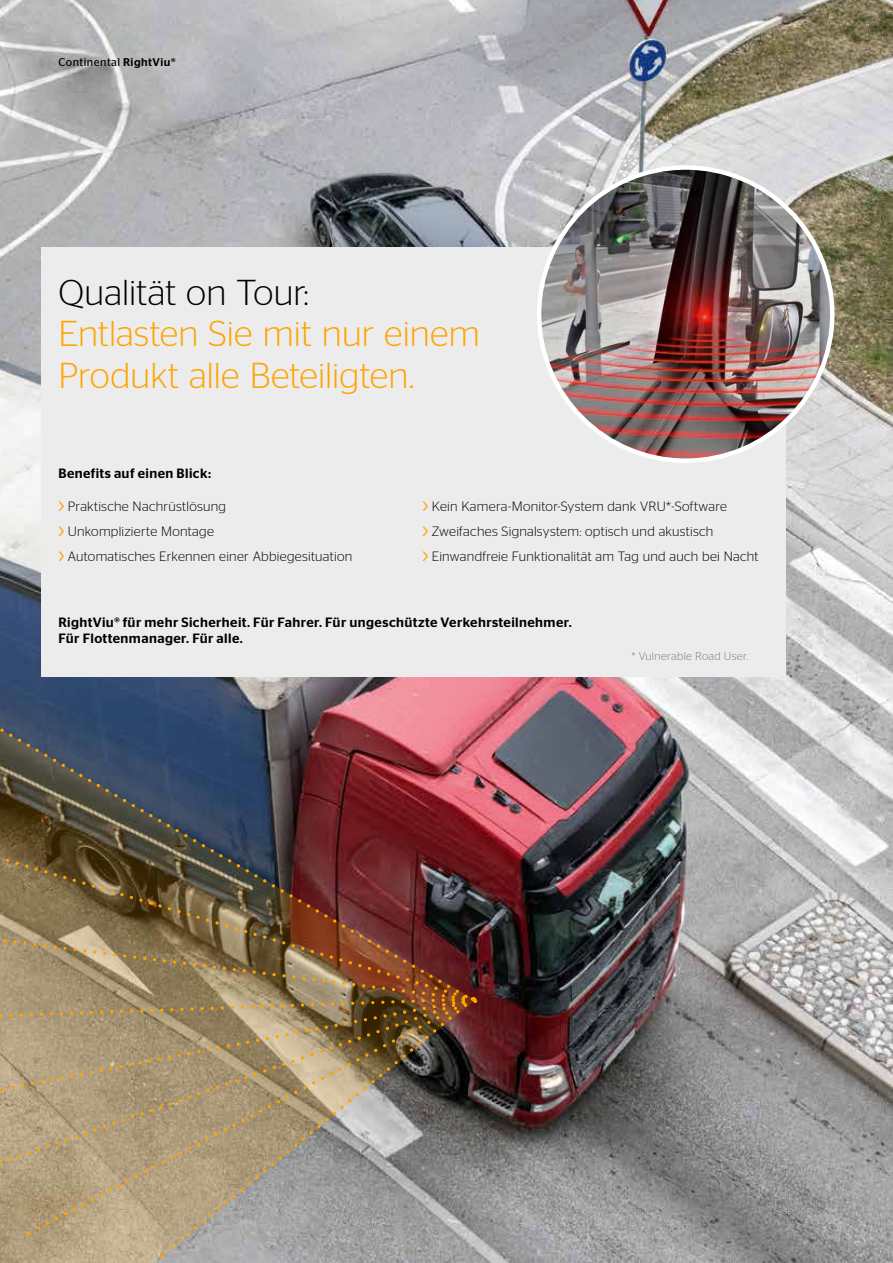
<style>
.page{position:relative;width:893px;height:1263px;background:#fff}
.page>*{position:absolute;margin:0;border:0;box-sizing:border-box;transform-origin:0 0}
.t1{font:300 36px/41.2px "Continental Stag Sans";color:#ffa400}
.t2{font:300 36px "Continental Stag Sans";letter-spacing:.005em;color:#000}
.t3{font:300 13.5px/24.8px "Continental Stag Sans";letter-spacing:.02em;color:#000}
.t4{font:500 13.5px/16.5px "Continental Stag Sans";letter-spacing:.03em;color:#000}
.t5{font:11.25px "Continental Stag Sans";letter-spacing:.045em;color:#000}
.t6{font:300 11.25px "Continental Stag Sans";letter-spacing:.03em;color:#7b7b7a}
.s1{font-weight:500}
.s2{font-weight:400;color:#ffa400}
</style>
<div class="page">
<img style="left:0;top:0;width:893px;height:1263px">
<svg style="left:0;top:714px;width:475px;height:549px;background:#a89482"></svg>
<svg style="left:0;top:1109px;width:28px;height:92px;background:#b5a381"></svg>
<svg style="left:28px;top:1109px;width:133px;height:127px;background:#b4a17e"></svg>
<svg style="left:161px;top:1021px;width:309px;height:237px;background:#a09a90"></svg>
<svg style="left:0;top:1021px;width:467px;height:88px;background:#998869"></svg>
<img style="left:0;top:712px;width:471px;height:218px">
<svg style="left:0;top:930px;width:476px;height:91px;background:#8f704f"></svg>
<div style="left:41px;top:247px;width:744px;height:429px;background:#ececed"></div>
<svg style="left:25px;top:17px;width:184px;height:91px;background:#b5b5b6"></svg>
<img style="left:539px;top:167px;width:293px;height:294px;border-radius:147px">
<p class="t5" style="left:58px;top:56px;width:119px">Continental <span class="s1">RightViu®</span></p>
<h1 class="t2" style="left:58px;top:273px;width:252px">Qualität on Tour:</h1>
<h1 class="t1" style="left:58px;top:313px;width:423px">Entlasten Sie mit nur einem<br>Produkt alle Beteiligten.</h1>
<p class="t4" style="left:58px;top:465px;width:154px">Benefits auf einen Blick:</p>
<p class="t3" style="left:58px;top:494px;width:295px"><span class="s2">&gt;</span> Praktische Nachrüstlösung<br><span class="s2">&gt;</span> Unkomplizierte Montage<br><span class="s2">&gt;</span> Automatisches Erkennen einer Abbiegesituation</p>
<p class="t3" style="left:422px;top:494px;width:338px"><span class="s2">&gt;</span> Kein Kamera-Monitor-System dank VRU*-Software<br><span class="s2">&gt;</span> Zweifaches Signalsystem: optisch und akustisch<br><span class="s2">&gt;</span> Einwandfreie Funktionalität am Tag und auch bei Nacht</p>
<p class="t4" style="left:58px;top:614px;width:515px">RightViu® für mehr Sicherheit. Für Fahrer. Für ungeschützte Verkehrsteilnehmer.<br>Für Flottenmanager. Für alle.</p>
<p class="t6" style="left:631px;top:650px;width:118px">* Vulnerable Road User.</p>
</div>
